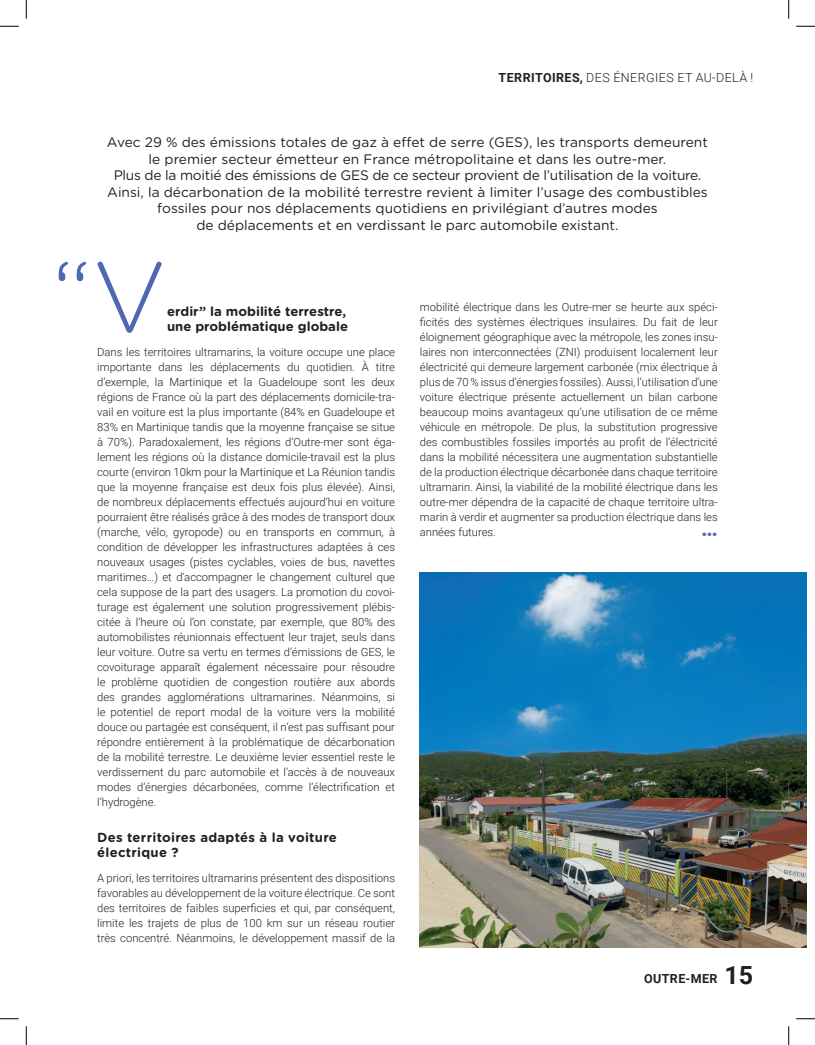
<style>
.page{position:relative;width:815px;height:1045px;background:#fff}
.page>*{position:absolute;margin:0;border:0;box-sizing:border-box;transform-origin:0 0}
.t1{font:300 100px "Gotham Rounded";color:#5067b1}
.t2{font:700 25px "Roboto";color:#231f20}
.t3{font:700 22.5px "Roboto";color:#5067b1}
.t4{font:13.75px/16.5px "Gotham Rounded";color:#231f20;text-align:center}
.t5{font:700 13.12px/15px "Gotham Rounded";color:#231f20}
.t6{font:700 13.12px/15px "Gotham Rounded";letter-spacing:.02em;color:#231f20}
.t7{font:300 12.5px "Roboto";letter-spacing:.035em;color:#231f20}
.t8{font:700 12.5px "Roboto";letter-spacing:.035em;color:#231f20}
.t9{font:300 11.25px/15px "Roboto";color:#231f20;text-align:justify}
.s1{font-weight:700}
</style>
<div class="page">
<img style="left:420px;top:572px;width:386px;height:376px">
<svg style="left:0;top:25px;width:19px;height:2px"></svg>
<svg style="left:796px;top:25px;width:18px;height:2px"></svg>
<svg style="left:0;top:1018px;width:19px;height:1px"></svg>
<svg style="left:796px;top:1018px;width:18px;height:1px"></svg>
<svg style="left:25px;top:0;width:2px;height:19px"></svg>
<svg style="left:25px;top:1026px;width:2px;height:19px"></svg>
<svg style="left:788px;top:0;width:1px;height:19px"></svg>
<svg style="left:788px;top:1026px;width:1px;height:19px"></svg>
<p class="t7" style="left:498px;top:68px;width:256px"><span class="s1">TERRITOIRES,</span> DES ÉNERGIES ET AU-DELÀ !</p>
<p class="t4" style="left:107px;top:133px;width:602px">Avec 29 % des émissions totales de gaz à effet de serre (GES), les transports demeurent le premier secteur émetteur en France métropolitaine et dans les outre-mer.<br>Plus de la moitié des émissions de GES de ce secteur provient de l’utilisation de la voiture.<br>Ainsi, la décarbonation de la mobilité terrestre revient à limiter l’usage des combustibles fossiles pour nos déplacements quotidiens en privilégiant d’autres modes<br>de déplacements et en verdissant le parc automobile existant.</p>
<h1 class="t1" style="left:51px;top:230px;width:118px">“V</h1>
<p class="t5" style="left:167px;top:304px;width:182px">erdir” la mobilité terrestre, une problématique globale</p>
<p class="t9" style="left:97px;top:344px;width:299px">Dans les territoires ultramarins, la voiture occupe une place importante dans les déplacements du quotidien. À titre d’exemple, la Martinique et la Guadeloupe sont les deux régions de France où la part des déplacements domicile-tra&shy;vail en voiture est la plus importante (84% en Guadeloupe et 83% en Martinique tandis que la moyenne française se situe à 70%). Paradoxalement, les régions d’Outre-mer sont éga&shy;lement les régions où la distance domicile-travail est la plus courte (environ 10km pour la Martinique et La Réunion tandis que la moyenne française est deux fois plus élevée). Ainsi, de nombreux déplacements effectués aujourd’hui en voiture pourraient être réalisés grâce à des modes de transport doux (marche, vélo, gyropode) ou en transports en commun, à condition de développer les infrastructures adaptées à ces nouveaux usages (pistes cyclables, voies de bus, navettes maritimes…) et d’accompagner le changement culturel que cela suppose de la part des usagers. La promotion du covoi&shy;turage est également une solution progressivement plébis&shy;citée à l’heure où l’on constate, par exemple, que 80% des automobilistes réunionnais effectuent leur trajet, seuls dans leur voiture. Outre sa vertu en termes d’émissions de GES, le covoiturage apparaît également nécessaire pour résoudre le problème quotidien de congestion routière aux abords des grandes agglomérations ultramarines. Néanmoins, si le potentiel de report modal de la voiture vers la mobilité douce ou partagée est conséquent, il n’est pas suffisant pour répondre entièrement à la problématique de décarbonation de la mobilité terrestre. Le deuxième levier essentiel reste le verdissement du parc automobile et l’accès à de nouveaux modes d’énergies décarbonées, comme l’électrification et l’hydrogène.</p>
<p class="t6" style="left:97px;top:829px;width:241px">Des territoires adaptés à la voiture électrique ?</p>
<p class="t9" style="left:97px;top:869px;width:299px">A priori, les territoires ultramarins présentent des dispositions favorables au développement de la voiture électrique. Ce sont des territoires de faibles superficies et qui, par conséquent, limite les trajets de plus de 100 km sur un réseau routier très concentré. Néanmoins, le développement massif de la</p>
<p class="t9" style="left:420px;top:299px;width:299px">mobilité électrique dans les Outre-mer se heurte aux spéci&shy;ficités des systèmes électriques insulaires. Du fait de leur éloignement géographique avec la métropole, les zones insu&shy;laires non interconnectées (ZNI) produisent localement leur électricité qui demeure largement carbonée (mix électrique à plus de 70 % issus d’énergies fossiles). Aussi, l’utilisation d’une voiture électrique présente actuellement un bilan carbone beaucoup moins avantageux qu’une utilisation de ce même véhicule en métropole. De plus, la substitution progressive des combustibles fossiles importés au profit de l’électricité dans la mobilité nécessitera une augmentation substantielle de la production électrique décarbonée dans chaque territoire ultramarin. Ainsi, la viabilité de la mobilité électrique dans les outre-mer dépendra de la capacité de chaque territoire ultra&shy;marin à verdir et augmenter sa production électrique dans les années futures.</p>
<h3 class="t3" style="left:701px;top:512px;width:18px">…</h3>
<p class="t8" style="left:643px;top:970px;width:75px">OUTRE-MER</p>
<h2 class="t2" style="left:724px;top:958px;width:30px">15</h2>
</div>
